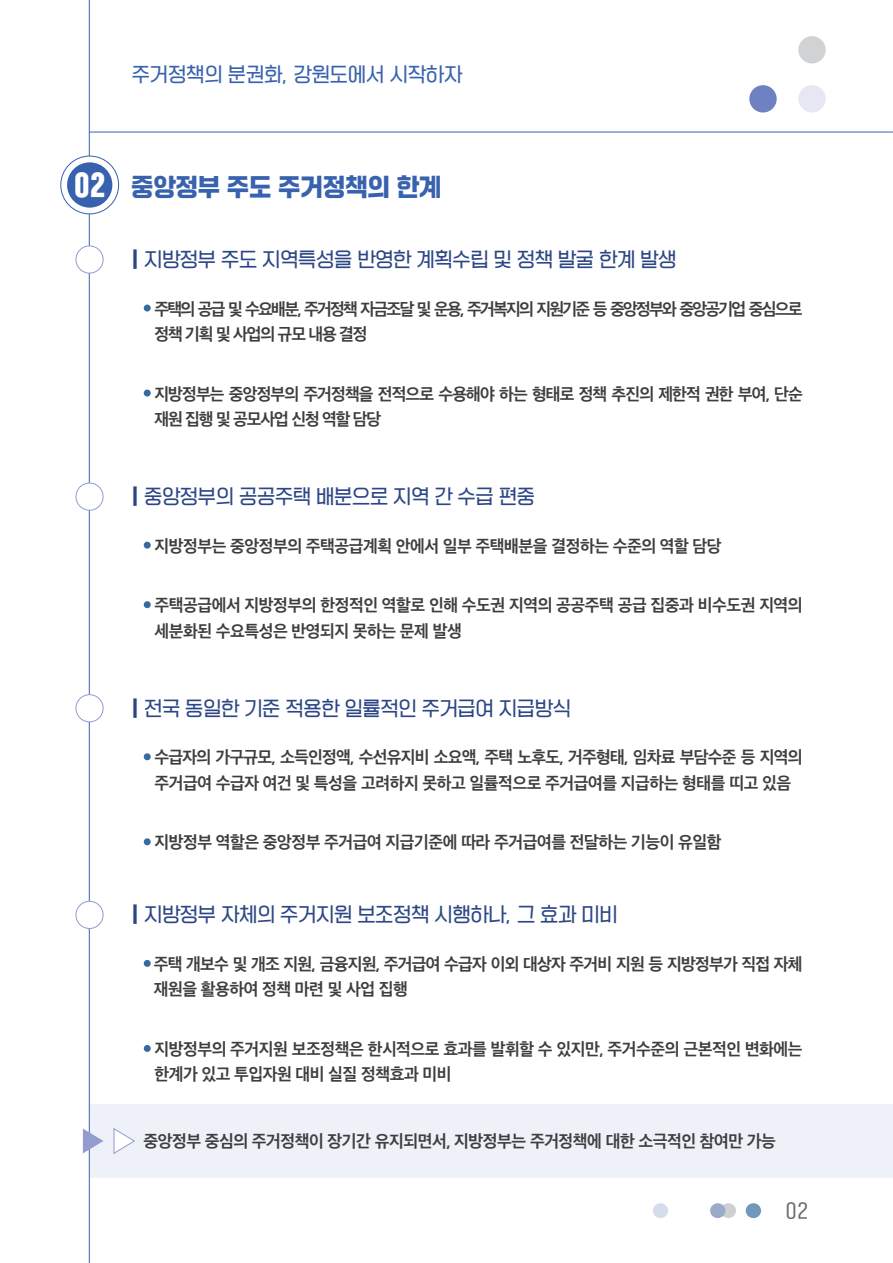
<style>
.page{position:relative;width:893px;height:1263px;background:#fff}
.page>*{position:absolute;margin:0;border:0;box-sizing:border-box;transform-origin:0 0}
.t1{font:24px "SD Gyeokdong G206 Hv";color:#3962ae;scale:.93 1}
.t2{font:19.5px "SD Gyeokdong G204 Rg";letter-spacing:-.01em;color:#2d4785;scale:.93 1}
.t3{font:19.5px "SD Gyeokdong G204 Rg";color:#3962ae;scale:.93 1}
.t4{font:18px "SD Gyeokdong G204 Rg";color:#6c6d70}
.t5{font:16.5px/25.5px "SD Gothic Neoa g Bd";letter-spacing:-.025em;color:#3e3e3f}
.t6{font:16.5px/25.5px "SD Gothic Neoa g Bd";letter-spacing:-.045em;color:#3e3e3f}
.t7{font:16.5px/25.5px "SD Gothic Neoa g Bd";letter-spacing:-.105em;color:#3e3e3f}
.t8{font:16.5px/25.5px "SD Gothic Neoa g Bd";letter-spacing:-.055em;color:#3e3e3f}
.s1{font-family:"SD Gyeokdong G207 Bk";font-size:27px;color:#fff}
.s2{font-family:"SD Gyeokdong G207 Bk"}
</style>
<div class="page">
<hr style="left:89px;top:0;width:1px;height:1263px;background:#3962ae">
<hr style="left:89px;top:132px;width:804px;height:1px;background:#3962ae">
<div style="left:749px;top:85px;width:28px;height:28px;background:#6f81c0;border-radius:50%"></div>
<div style="left:798px;top:85px;width:28px;height:28px;background:#e7e7f3;border-radius:50%"></div>
<div style="left:798px;top:36px;width:28px;height:27px;background:#d1d2d4;border-radius:50%"></div>
<div style="left:746px;top:1203px;width:15px;height:15px;background:#7197bb;border-radius:50%"></div>
<div style="left:653px;top:1203px;width:15px;height:15px;background:#d5dceb;border-radius:50%"></div>
<svg style="left:721px;top:1203px;width:15px;height:15px"></svg>
<div style="left:710px;top:1203px;width:15px;height:15px;background:#9aabc9;border-radius:50%"></div>
<svg style="left:61px;top:156px;width:58px;height:58px"></svg>
<div style="left:61px;top:156px;width:58px;height:58px;border:1px solid #3962ae;border-radius:50%"></div>
<div style="left:67px;top:162px;width:45px;height:46px;background:#3962ae;border-radius:50%"></div>
<div style="left:144px;top:305px;width:7px;height:6px;background:#356b9f;border-radius:50%"></div>
<div style="left:144px;top:390px;width:7px;height:6px;background:#356b9f;border-radius:50%"></div>
<div style="left:76px;top:246px;width:27px;height:27px;background:#fff;border-radius:50%"></div>
<div style="left:76px;top:246px;width:27px;height:27px;border:1px solid #929cce;border-radius:50%"></div>
<div style="left:144px;top:753px;width:7px;height:7px;background:#356b9f;border-radius:50%"></div>
<div style="left:144px;top:838px;width:7px;height:7px;background:#356b9f;border-radius:50%"></div>
<div style="left:76px;top:695px;width:27px;height:27px;background:#fff;border-radius:50%"></div>
<div style="left:76px;top:694px;width:27px;height:28px;border:1px solid #929cce;border-radius:50%"></div>
<div style="left:144px;top:960px;width:7px;height:7px;background:#356b9f;border-radius:50%"></div>
<div style="left:144px;top:1045px;width:7px;height:7px;background:#356b9f;border-radius:50%"></div>
<div style="left:76px;top:901px;width:27px;height:27px;background:#fff;border-radius:50%"></div>
<div style="left:76px;top:901px;width:27px;height:28px;border:1px solid #929cce;border-radius:50%"></div>
<div style="left:144px;top:542px;width:7px;height:7px;background:#356b9f;border-radius:50%"></div>
<div style="left:144px;top:601px;width:7px;height:7px;background:#356b9f;border-radius:50%"></div>
<div style="left:76px;top:483px;width:27px;height:27px;background:#fff;border-radius:50%"></div>
<div style="left:76px;top:483px;width:27px;height:28px;border:1px solid #929cce;border-radius:50%"></div>
<div style="left:89px;top:1104px;width:804px;height:74px;background:#eef1f8"></div>
<svg style="left:83px;top:1128px;width:20px;height:25px"></svg>
<svg style="left:113px;top:1127px;width:22px;height:27px"></svg>
<p class="t3" style="left:132px;top:64px;width:357px">주거정책의 분권화, 강원도에서 시작하자</p>
<h1 class="t1" style="left:75px;top:175px;width:396px"><span class="s1">02</span> 중앙정부 주도 주거정책의 한계</h1>
<p class="t2" style="left:131px;top:249px;width:588px"><span class="s2">|</span> 지방정부 주도 지역특성을 반영한 계획수립 및 정책 발굴 한계 발생</p>
<p class="t7" style="left:154px;top:296px;width:650px">주택의 공급 및 수요배분, 주거정책 자금조달 및 운용, 주거복지의 지원기준 등 중앙정부와 중앙공기업 중심으로 정책 기획 및 사업의 규모 내용 결정</p>
<p class="t8" style="left:154px;top:381px;width:650px">지방정부는 중앙정부의 주거정책을 전적으로 수용해야 하는 형태로 정책 추진의 제한적 권한 부여, 단순 재원 집행 및 공모사업 신청 역할 담당</p>
<p class="t2" style="left:131px;top:486px;width:436px"><span class="s2">|</span> 중앙정부의 공공주택 배분으로 지역 간 수급 편중</p>
<p class="t5" style="left:154px;top:533px;width:569px">지방정부는 중앙정부의 주택공급계획 안에서 일부 주택배분을 결정하는 수준의 역할 담당</p>
<p class="t5" style="left:154px;top:592px;width:650px">주택공급에서 지방정부의 한정적인 역할로 인해 수도권 지역의 공공주택 공급 집중과 비수도권 지역의 세분화된 수요특성은 반영되지 못하는 문제 발생</p>
<p class="t2" style="left:131px;top:698px;width:474px"><span class="s2">|</span> 전국 동일한 기준 적용한 일률적인 주거급여 지급방식</p>
<p class="t6" style="left:154px;top:745px;width:650px">수급자의 가구규모, 소득인정액, 수선유지비 소요액, 주택 노후도, 거주형태, 임차료 부담수준 등 지역의 주거급여 수급자 여건 및 특성을 고려하지 못하고 일률적으로 주거급여를 지급하는 형태를 띠고 있음</p>
<p class="t5" style="left:154px;top:830px;width:569px">지방정부 역할은 중앙정부 주거급여 지급기준에 따라 주거급여를 전달하는 기능이 유일함</p>
<p class="t2" style="left:131px;top:905px;width:525px"><span class="s2">|</span> 지방정부 자체의 주거지원 보조정책 시행하나, 그 효과 미비</p>
<p class="t6" style="left:154px;top:951px;width:650px">주택 개보수 및 개조 지원, 금융지원, 주거급여 수급자 이외 대상자 주거비 지원 등 지방정부가 직접 자체 재원을 활용하여 정책 마련 및 사업 집행</p>
<p class="t5" style="left:154px;top:1036px;width:650px">지방정부의 주거지원 보조정책은 한시적으로 효과를 발휘할 수 있지만, 주거수준의 근본적인 변화에는 한계가 있고 투입자원 대비 실질 정책효과 미비</p>
<p class="t5" style="left:143px;top:1128px;width:634px">중앙정부 중심의 주거정책이 장기간 유지되면서, 지방정부는 주거정책에 대한 소극적인 참여만 가능</p>
<p class="t4" style="left:786px;top:1201px;width:23px">02</p>
</div>
